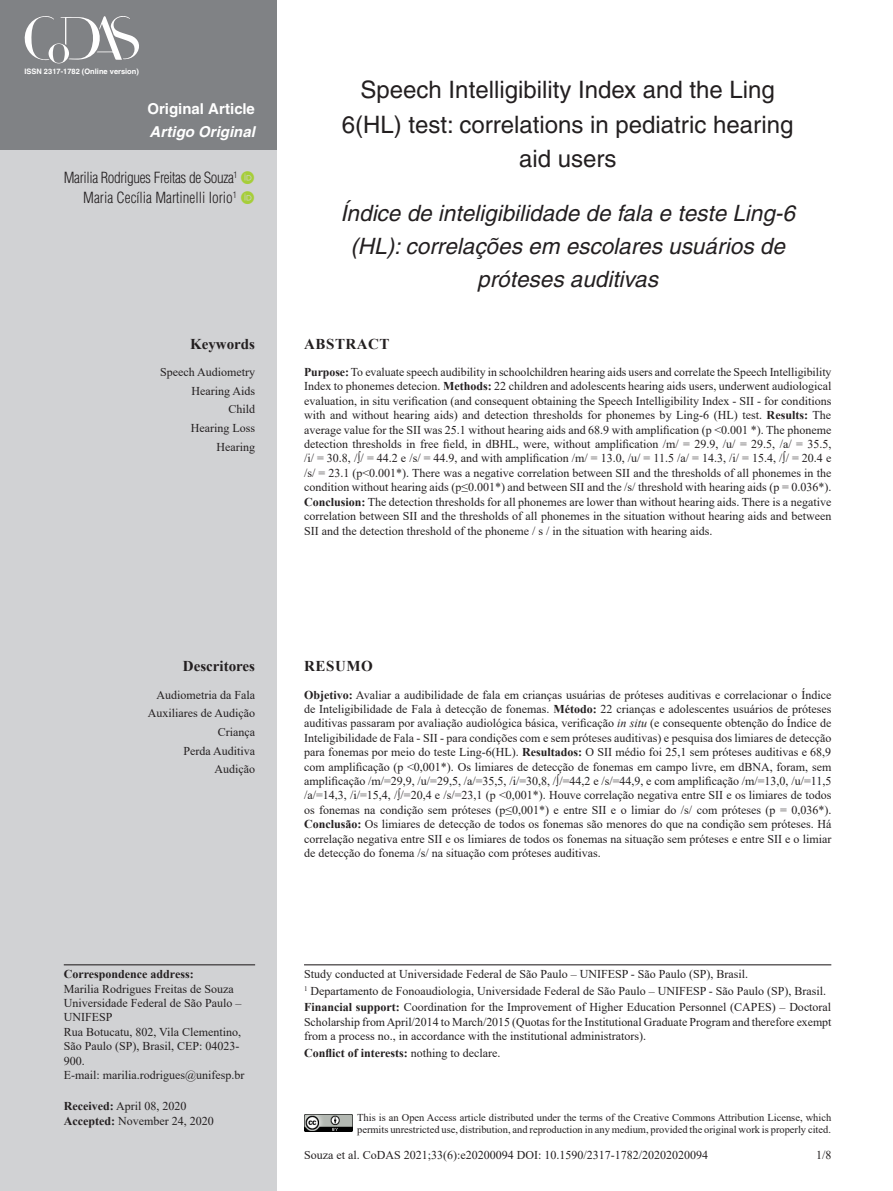
<style>
.page{position:relative;width:893px;height:1191px;background:#fff}
.page>*{position:absolute;margin:0;border:0;box-sizing:border-box;transform-origin:0 0}
.ArticleTitle{font:24px/34.5px "Helvetica";color:#231f20;text-align:center}
.ArticleTitle-Trans1{font:italic 22.5px/33px "Helvetica";color:#231f20;text-align:center}
.Authors{font:300 condensed 15px "Helvetica";letter-spacing:-.025em;color:#231f20}
.Authors-2{font:300 condensed 15px "Helvetica";color:#231f20}
.t1{font:700 15px "Helvetica";color:#fff}
.t2{font:italic 700 15px "Helvetica";color:#fff}
.KeywordsTitle-Trans1{font:700 15px "Times New Roman";color:#231f20}
.KeywordsTitle{font:700 15px "Times New Roman";color:#231f20}
.AbstractTitle{font:700 15px "Times New Roman";letter-spacing:.035em;color:#231f20}
.AbstractTitle-Trans1{font:700 15px "Times New Roman";letter-spacing:.035em;color:#231f20}
.Abstract{font:12px/14.4px "Times New Roman";color:#231f20;text-align:justify}
.Abstract-Trans1{font:12px/14.4px "Times New Roman";color:#231f20;text-align:justify}
.fnSupported-by{font:12px/14.4px "Times New Roman";color:#231f20;text-align:justify}
.Correspondence{font:12px/14.4px "Times New Roman";color:#231f20}
.Affiliations{font:12px "Times New Roman";color:#231f20}
.fnArticleOther{font:12px "Times New Roman";color:#231f20}
.Keywords-Trans1{font:12px "Times New Roman";color:#231f20}
.Keywords{font:12px "Times New Roman";color:#231f20}
.History{font:12px/14.4px "Times New Roman";color:#231f20}
.fnConflict{font:700 12px "Times New Roman";color:#231f20}
.pubNameFooter{font:10.5px/12.6px "Times New Roman";color:#231f20}
.t3{font:700 7.5px "Helvetica";color:#fff}
.s1{font-weight:700}
.s2{font-style:italic}
.s3{font-weight:400}
</style>
<div class="page">
<div style="left:0;top:149px;width:276px;height:1042px;background:#d1d2d4"></div>
<div style="left:0;top:0;width:276px;height:149px;background:#808285"></div>
<img style="left:304px;top:1114px;width:48px;height:17px">
<svg style="left:24px;top:16px;width:115px;height:48px"></svg>
<hr style="left:64px;top:964px;width:191px;height:1px;background:#231f20">
<hr style="left:304px;top:964px;width:527px;height:1px;background:#231f20">
<p class="t3" style="left:24px;top:66px;width:116px">ISSN 2317-1782 (Online version)</p>
<p class="t1" style="left:147px;top:100px;width:109px">Original Article</p>
<p class="t2" style="left:150px;top:122px;width:107px">Artigo Original</p>
<p class="Authors" style="left:64px;top:168px;width:175px">Marilia Rodrigues Freitas de Souza<sup>1</sup></p>
<p class="Authors-2" style="left:83px;top:188px;width:155px">Maria Cecília Martinelli Iorio<sup>1</sup></p>
<p class="KeywordsTitle" style="left:190px;top:333px;width:66px">Keywords</p>
<p class="Keywords" style="left:160px;top:363px;width:96px">Speech Audiometry</p>
<p class="Keywords" style="left:191px;top:382px;width:65px">Hearing Aids</p>
<p class="Keywords" style="left:228px;top:401px;width:28px">Child</p>
<p class="Keywords" style="left:191px;top:419px;width:66px">Hearing Loss</p>
<p class="Keywords" style="left:216px;top:438px;width:40px">Hearing</p>
<p class="ArticleTitle" style="left:342px;top:72px;width:453px">Speech Intelligibility Index and the Ling<br>6(HL) test: correlations in pediatric hearing aid users</p>
<p class="ArticleTitle-Trans1" style="left:340px;top:197px;width:456px">Índice de inteligibilidade de fala e teste Ling-6 (HL): correlações em escolares usuários de próteses auditivas</p>
<p class="AbstractTitle" style="left:304px;top:333px;width:87px">ABSTRACT</p>
<p class="Abstract" style="left:304px;top:364px;width:529px"><span class="s1">Purpose:</span> To evaluate speech audibility in schoolchildren hearing aids users and correlate the Speech Intelligibility Index to phonemes detecion. <span class="s1">Methods:</span> 22 children and adolescents hearing aids users, underwent audiological evaluation, in situ verification (and consequent obtaining the Speech Intelligibility Index - SII - for conditions with and without hearing aids) and detection thresholds for phonemes by Ling-6 (HL) test. <span class="s1">Results:</span> The average value for the SII was 25.1 without hearing aids and 68.9 with amplification (p &lt;0.001 *). The phoneme detection thresholds in free field, in dBHL, were, without amplification /m/ = 29.9, /u/ = 29.5, /a/ = 35.5, /i/ = 30.8, /∫/ = 44.2 e /s/ = 44.9, and with amplification /m/ = 13.0, /u/ = 11.5 /a/ = 14.3, /i/ = 15.4, /∫/ = 20.4 e /s/ = 23.1 (p&lt;0.001*). There was a negative correlation between SII and the thresholds of all phonemes in the condition without hearing aids (p≤0.001*) and between SII and the /s/ threshold with hearing aids (p = 0.036*).<br><span class="s1">Conclusion:</span> The detection thresholds for all phonemes are lower than without hearing aids. There is a negative correlation between SII and the thresholds of all phonemes in the situation without hearing aids and between SII and the detection threshold of the phoneme / s / in the situation with hearing aids.</p>
<p class="KeywordsTitle-Trans1" style="left:183px;top:655px;width:74px">Descritores</p>
<p class="Keywords-Trans1" style="left:156px;top:686px;width:100px">Audiometria da Fala</p>
<p class="Keywords-Trans1" style="left:148px;top:705px;width:109px">Auxiliares de Audição</p>
<p class="Keywords-Trans1" style="left:218px;top:723px;width:39px">Criança</p>
<p class="Keywords-Trans1" style="left:183px;top:742px;width:73px">Perda Auditiva</p>
<p class="Keywords-Trans1" style="left:214px;top:760px;width:42px">Audição</p>
<p class="Correspondence" style="left:64px;top:966px;width:182px"><span class="s1">Correspondence address:<br></span>Marilia Rodrigues Freitas de Souza<br>Universidade Federal de São Paulo –<br>UNIFESP<br>Rua Botucatu, 802, Vila Clementino,<br>São Paulo (SP), Brasil, CEP: 04023-<br>900.<br>E-mail: marilia.rodrigues@unifesp.br</p>
<p class="History" style="left:64px;top:1098px;width:151px"><span class="s1">Received:</span> April 08, 2020<br><span class="s1">Accepted:</span> November 24, 2020</p>
<p class="AbstractTitle-Trans1" style="left:304px;top:655px;width:70px">RESUMO</p>
<p class="Abstract-Trans1" style="left:304px;top:687px;width:529px"><span class="s1">Objetivo:</span> Avaliar a audibilidade de fala em crianças usuárias de próteses auditivas e correlacionar o Índice de Inteligibilidade de Fala à detecção de fonemas. <span class="s1">Método:</span> 22 crianças e adolescentes usuários de próteses auditivas passaram por avaliação audiológica básica, verificação <span class="s2">in situ</span> (e consequente obtenção do Índice de Inteligibilidade de Fala - SII - para condições com e sem próteses auditivas) e pesquisa dos limiares de detecção para fonemas por meio do teste Ling-6(HL). <span class="s1">Resultados:</span> O SII médio foi 25,1 sem próteses auditivas e 68,9 com amplificação (p &lt;0,001*). Os limiares de detecção de fonemas em campo livre, em dBNA, foram, sem amplificação /m/=29,9, /u/=29,5, /a/=35,5, /i/=30,8, /∫/=44,2 e /s/=44,9, e com amplificação /m/=13,0, /u/=11,5 /a/=14,3, /i/=15,4, /∫/=20,4 e /s/=23,1 (p &lt;0,001*). Houve correlação negativa entre SII e os limiares de todos os fonemas na condição sem próteses (p≤0,001*) e entre SII e o limiar do /s/ com próteses (p = 0,036*).<br><span class="s1">Conclusão:</span> Os limiares de detecção de todos os fonemas são menores do que na condição sem próteses. Há correlação negativa entre SII e os limiares de todos os fonemas na situação sem próteses e entre SII e o limiar de detecção do fonema /s/ na situação com próteses auditivas.</p>
<p class="fnArticleOther" style="left:304px;top:965px;width:446px">Study conducted at Universidade Federal de São Paulo – UNIFESP - São Paulo (SP), Brasil.</p>
<p class="Affiliations" style="left:304px;top:982px;width:524px"><sup>1</sup> Departamento de Fonoaudiologia, Universidade Federal de São Paulo – UNIFESP - São Paulo (SP), Brasil.</p>
<p class="fnSupported-by" style="left:304px;top:999px;width:529px"><span class="s1">Financial support:</span> Coordination for the Improvement of Higher Education Personnel (CAPES) – Doctoral Scholarship from April/2014 to March/2015 (Quotas for the Institutional Graduate Program and therefore exempt from a process no., in accordance with the institutional administrators).</p>
<p class="fnConflict" style="left:304px;top:1043px;width:198px">Conflict of interests: <span class="s3">nothing to declare.</span></p>
<p class="pubNameFooter" style="left:357px;top:1110px;width:476px">This is an Open Access article distributed under the terms of the Creative Commons Attribution License, which permits unrestricted use, distribution, and reproduction in any medium, provided the original work is properly cited.</p>
<p class="Abstract" style="left:304px;top:1147px;width:405px">Souza et al. CoDAS 2021;33(6):e20200094 DOI: 10.1590/2317-1782/20202020094</p>
<p class="Abstract" style="left:816px;top:1147px;width:17px">1/8</p>
</div>
